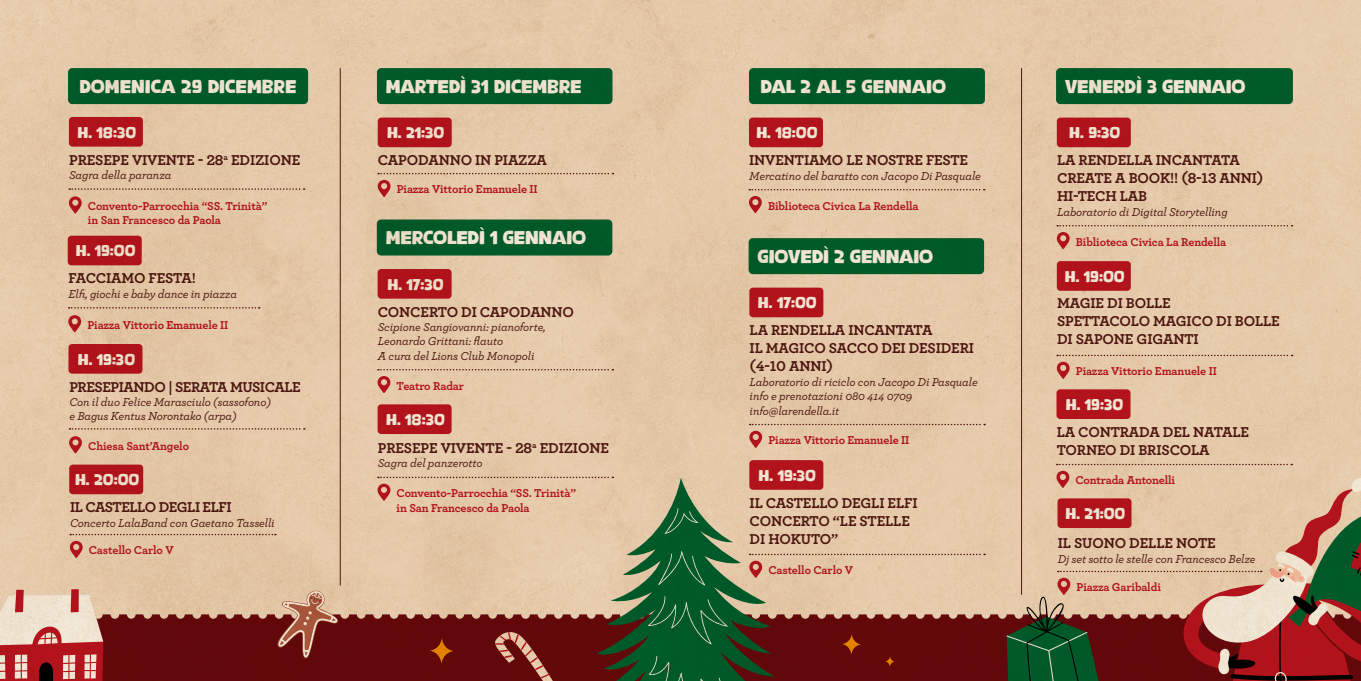
<style>
.page{position:relative;width:1361px;height:681px;background:#fff}
.page>*{position:absolute;margin:0;border:0;box-sizing:border-box;transform-origin:0 0}
.t1{font:18px "Brown Beige";letter-spacing:-.01em;color:#fff}
.t2{font:700 15px/18px "Archer Pro";letter-spacing:-.01em;color:#521813}
.t3{font:15px "Brown Beige";color:#fff}
.t4{font:700 15px "Archer Pro";letter-spacing:-.03em;color:#521813}
.t5{font:italic 500 12px/14.4px "Archer Pro";letter-spacing:-.01em;color:#521813}
.t6{font:700 12px/14.4px "Archer Pro";letter-spacing:-.01em;color:#be1622}
</style>
<div class="page">
<img style="left:0;top:0;width:1361px;height:680px">
<h1 class="t1" style="left:79px;top:75px;width:219px">DOMENICA 29 DICEMBRE</h1>
<p class="t3" style="left:78px;top:123px;width:60px">H. 18:30</p>
<p class="t2" style="left:69px;top:149px;width:233px">PRESEPE VIVENTE - 28<sup>a</sup> EDIZIONE</p>
<p class="t5" style="left:69px;top:167px;width:104px">Sagra della paranza</p>
<p class="t6" style="left:88px;top:198px;width:181px">Convento-Parrocchia “SS. Trinità” in San Francesco da Paola</p>
<h1 class="t1" style="left:386px;top:75px;width:197px">MARTEDÌ 31 DICEMBRE</h1>
<h1 class="t1" style="left:1065px;top:75px;width:182px">VENERDÌ 3 GENNAIO</h1>
<h1 class="t1" style="left:760px;top:75px;width:187px">DAL 2 AL 5 GENNAIO</h1>
<p class="t3" style="left:756px;top:123px;width:63px">H. 18:00</p>
<p class="t3" style="left:387px;top:123px;width:59px">H. 21:30</p>
<p class="t3" style="left:1069px;top:123px;width:53px">H. 9:30</p>
<p class="t2" style="left:378px;top:150px;width:171px">CAPODANNO IN PIAZZA</p>
<p class="t6" style="left:397px;top:181px;width:143px">Piazza Vittorio Emanuele II</p>
<p class="t2" style="left:749px;top:150px;width:221px">INVENTIAMO LE NOSTRE FESTE</p>
<p class="t5" style="left:749px;top:167px;width:233px">Mercatino del baratto con Jacopo Di Pasquale</p>
<p class="t6" style="left:768px;top:197px;width:152px">Biblioteca Civica La Rendella</p>
<p class="t2" style="left:1057px;top:150px;width:208px">LA RENDELLA INCANTATA<br>CREATE A BOOK!! (8-13 ANNI)<br>HI-TECH LAB</p>
<p class="t5" style="left:1057px;top:203px;width:172px">Laboratorio di Digital Storytelling</p>
<p class="t3" style="left:76px;top:241px;width:61px">H. 19:00</p>
<p class="t2" style="left:69px;top:268px;width:129px">FACCIAMO FESTA!</p>
<p class="t5" style="left:69px;top:285px;width:170px">Elfi, giochi e baby dance in piazza</p>
<p class="t6" style="left:87px;top:316px;width:143px">Piazza Vittorio Emanuele II</p>
<p class="t3" style="left:78px;top:350px;width:59px">H. 19:30</p>
<p class="t4" style="left:69px;top:374px;width:233px">PRESEPIANDO | SERATA MUSICALE</p>
<p class="t5" style="left:69px;top:394px;width:203px">Con il duo Felice Marasciulo (sassofono) e Bagus Kentus Norontako (arpa)</p>
<p class="t6" style="left:88px;top:437px;width:102px">Chiesa Sant’Angelo</p>
<p class="t3" style="left:75px;top:470px;width:66px">H. 20:00</p>
<p class="t4" style="left:70px;top:495px;width:163px">IL CASTELLO DEGLI ELFI</p>
<p class="t5" style="left:70px;top:514px;width:206px">Concerto LalaBand con Gaetano Tasselli</p>
<p class="t6" style="left:89px;top:542px;width:86px">Castello Carlo V</p>
<h1 class="t1" style="left:386px;top:226px;width:202px">MERCOLEDÌ 1 GENNAIO</h1>
<p class="t3" style="left:387px;top:275px;width:58px">H. 17:30</p>
<p class="t2" style="left:378px;top:301px;width:198px">CONCERTO DI CAPODANNO</p>
<p class="t5" style="left:378px;top:319px;width:169px">Scipione Sangiovanni: pianoforte,<br>Leonardo Grittani: flauto<br>A cura del Lions Club Monopoli</p>
<p class="t6" style="left:397px;top:377px;width:69px">Teatro Radar</p>
<p class="t3" style="left:386px;top:410px;width:60px">H. 18:30</p>
<p class="t2" style="left:378px;top:438px;width:233px">PRESEPE VIVENTE - 28<sup>a</sup> EDIZIONE</p>
<p class="t5" style="left:378px;top:455px;width:106px">Sagra del panzerotto</p>
<p class="t6" style="left:397px;top:485px;width:181px">Convento-Parrocchia “SS. Trinità” in San Francesco da Paola</p>
<h1 class="t1" style="left:757px;top:245px;width:177px">GIOVEDÌ 2 GENNAIO</h1>
<p class="t3" style="left:758px;top:293px;width:60px">H. 17:00</p>
<p class="t2" style="left:749px;top:320px;width:226px">LA RENDELLA INCANTATA<br>IL MAGICO SACCO DEI DESIDERI (4-10 ANNI)</p>
<p class="t5" style="left:749px;top:373px;width:230px">Laboratorio di riciclo con Jacopo Di Pasquale info e prenotazioni 080 414 0709 info@larendella.it</p>
<p class="t6" style="left:768px;top:432px;width:143px">Piazza Vittorio Emanuele II</p>
<p class="t3" style="left:758px;top:466px;width:59px">H. 19:30</p>
<p class="t2" style="left:749px;top:492px;width:169px">IL CASTELLO DEGLI ELFI<br>CONCERTO “LE STELLE<br>DI HOKUTO”</p>
<p class="t6" style="left:768px;top:562px;width:86px">Castello Carlo V</p>
<p class="t6" style="left:1076px;top:233px;width:152px">Biblioteca Civica La Rendella</p>
<p class="t3" style="left:1065px;top:267px;width:61px">H. 19:00</p>
<p class="t2" style="left:1057px;top:293px;width:224px">MAGIE DI BOLLE<br>SPETTACOLO MAGICO DI BOLLE<br>DI SAPONE GIGANTI</p>
<p class="t6" style="left:1076px;top:363px;width:143px">Piazza Vittorio Emanuele II</p>
<p class="t3" style="left:1066px;top:395px;width:59px">H. 19:30</p>
<p class="t2" style="left:1056px;top:422px;width:194px">LA CONTRADA DEL NATALE<br>TORNEO DI BRISCOLA</p>
<p class="t6" style="left:1075px;top:472px;width:101px">Contrada Antonelli</p>
<p class="t3" style="left:1065px;top:504px;width:61px">H. 21:00</p>
<p class="t2" style="left:1057px;top:533px;width:160px">IL SUONO DELLE NOTE</p>
<p class="t5" style="left:1057px;top:550px;width:199px">Dj set sotto le stelle con Francesco Belze</p>
<p class="t6" style="left:1076px;top:579px;width:86px">Piazza Garibaldi</p>
</div>
